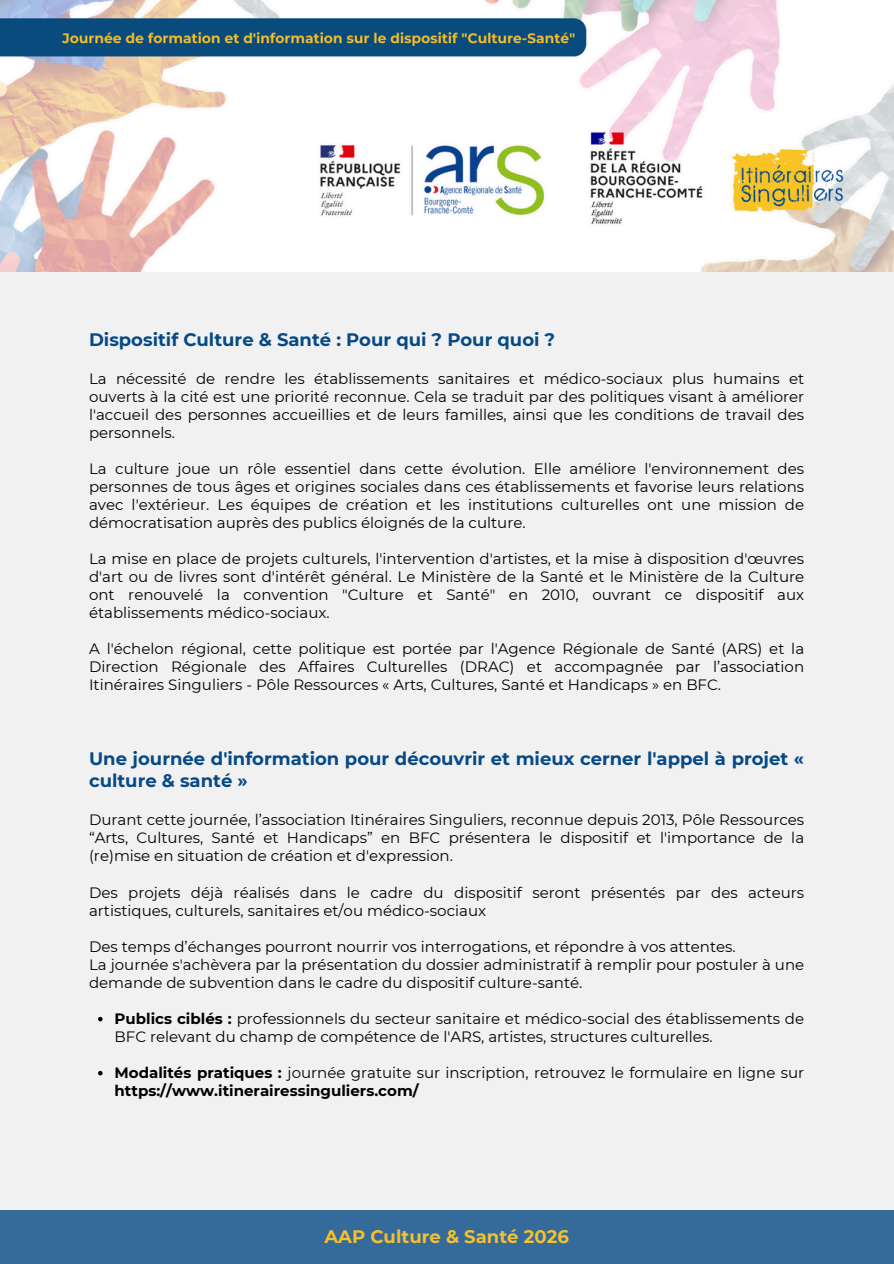
<style>
.page{position:relative;width:894px;height:1264px;background:#fff}
.page>*{position:absolute;margin:0;border:0;box-sizing:border-box;transform-origin:0 0}
.t1{font:700 18px/22.5px "Montserrat";color:#054a86}
.t2{font:700 18px "Montserrat";color:#f6bf2c}
.t3{font:15px/18px "Montserrat";color:#000;text-align:justify}
.s1{font-weight:700}
</style>
<div class="page">
<div style="left:0;top:0;width:893px;height:1263px;background:#f1f1f1"></div>
<svg style="left:98px;top:1016px;width:4px;height:5px"></svg>
<svg style="left:98px;top:1070px;width:4px;height:5px"></svg>
<img style="left:0;top:0;width:893px;height:271px">
<div style="left:0;top:1210px;width:893px;height:53px;background:#346b9b"></div>
<p class="t1" style="left:89px;top:328px;width:467px">Dispositif Culture &amp; Santé : Pour qui ? Pour quoi ?</p>
<h1 class="t3" style="left:89px;top:370px;width:716px">La nécessité de rendre les établissements sanitaires et médico-sociaux plus humains et ouverts à la cité est une priorité reconnue. Cela se traduit par des politiques visant à améliorer l'accueil des personnes accueillies et de leurs familles, ainsi que les conditions de travail des personnels.</h1>
<p class="t3" style="left:89px;top:460px;width:716px">La culture joue un rôle essentiel dans cette évolution. Elle améliore l'environnement des personnes de tous âges et origines sociales dans ces établissements et favorise leurs relations avec l'extérieur. Les équipes de création et les institutions culturelles ont une mission de démocratisation auprès des publics éloignés de la culture.</p>
<p class="t3" style="left:89px;top:550px;width:716px">La mise en place de projets culturels, l'intervention d'artistes, et la mise à disposition d'œuvres d'art ou de livres sont d'intérêt général. Le Ministère de la Santé et le Ministère de la Culture ont renouvelé la convention "Culture et Santé" en 2010, ouvrant ce dispositif aux établissements médico-sociaux.</p>
<p class="t3" style="left:89px;top:640px;width:716px">A l'échelon régional, cette politique est portée par l'Agence Régionale de Santé (ARS) et la Direction Régionale des Affaires Culturelles (DRAC) et accompagnée par l’association Itinéraires Singuliers - Pôle Ressources « Arts, Cultures, Santé et Handicaps » en BFC.</p>
<p class="t1" style="left:89px;top:747px;width:716px">Une journée d'information pour découvrir et mieux cerner l'appel à projet « culture &amp; santé »</p>
<h1 class="t3" style="left:89px;top:811px;width:716px">Durant cette journée, l’association Itinéraires Singuliers, reconnue depuis 2013, Pôle Ressources “Arts, Cultures, Santé et Handicaps” en BFC présentera le dispositif et l'importance de la (re)mise en situation de création et d'expression.</h1>
<p class="t3" style="left:89px;top:883px;width:716px">Des projets déjà réalisés dans le cadre du dispositif seront présentés par des acteurs artistiques, culturels, sanitaires et/ou médico-sociaux</p>
<p class="t3" style="left:89px;top:937px;width:648px">Des temps d’échanges pourront nourrir vos interrogations, et répondre à vos attentes.</p>
<p class="t3" style="left:89px;top:955px;width:716px">La journée s'achèvera par la présentation du dossier administratif à remplir pour postuler à une demande de subvention dans le cadre du dispositif culture-santé.</p>
<p class="t3" style="left:114px;top:1009px;width:691px"><span class="s1">Publics ciblés :</span> professionnels du secteur sanitaire et médico-social des établissements de<br>BFC relevant du champ de compétence de l'ARS, artistes, structures culturelles.</p>
<p class="t3" style="left:114px;top:1063px;width:691px"><span class="s1">Modalités pratiques :</span> journée gratuite sur inscription, retrouvez le formulaire en ligne sur <span class="s1">https://www.itinerairessinguliers.com/</span></p>
<p class="t2" style="left:324px;top:1225px;width:246px">AAP Culture &amp; Santé 2026</p>
</div>
